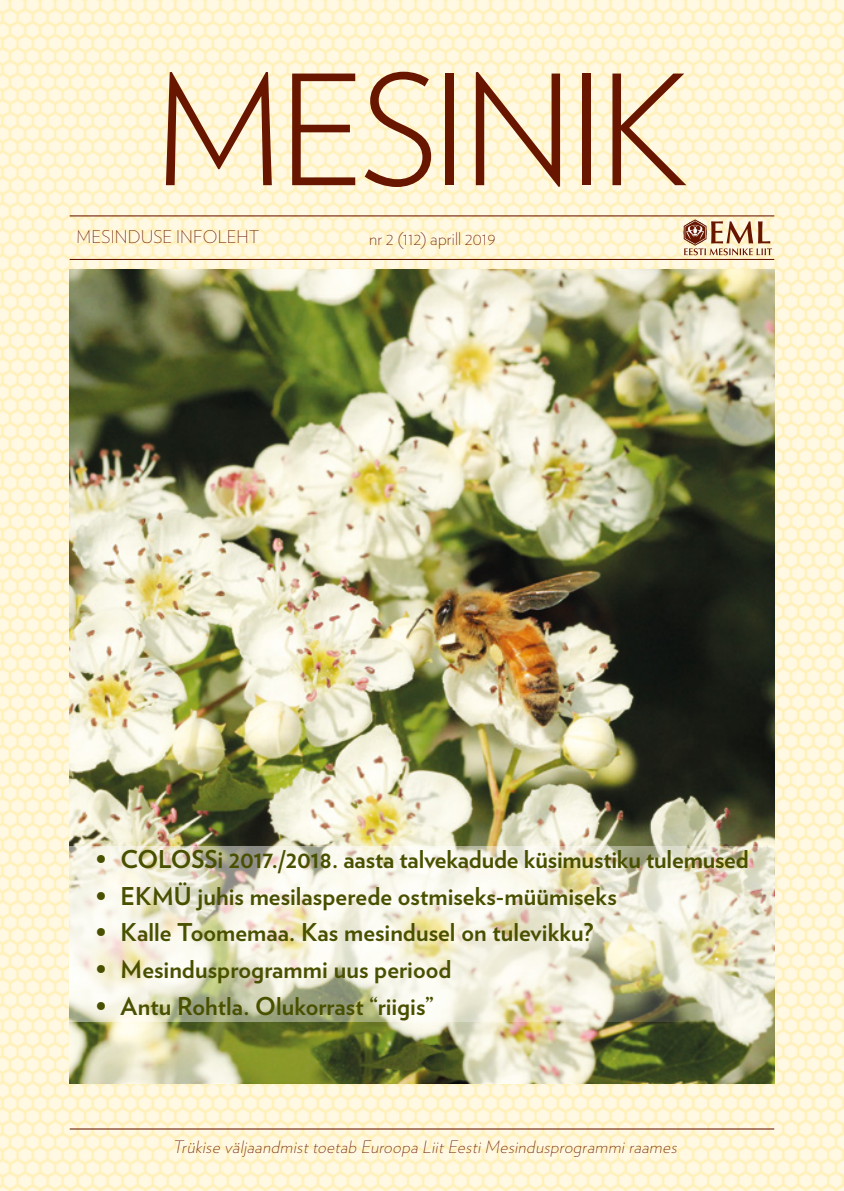
<style>
.page{position:relative;width:844px;height:1191px;background:#fff}
.page>*{position:absolute;margin:0;border:0;box-sizing:border-box;transform-origin:0 0}
.t1{font:300 152.25px "Verlag";letter-spacing:-.035em;color:#681600}
.t2{font:700 24.5px "Verlag";color:#495000}
.t3{font:200 17.5px "Verlag";letter-spacing:.01em;color:#681600}
.t4{font:italic 200 16.97px "Verlag";color:#681600}
</style>
<div class="page">
<img style="left:0;top:0;width:843px;height:1191px">
<img style="left:69px;top:269px;width:705px;height:814px">
<svg style="left:69px;top:846px;width:705px;height:176px"></svg>
<hr style="left:70px;top:1128px;width:703px;height:1px;background:#681600">
<hr style="left:70px;top:259px;width:703px;height:1px;background:#681600">
<hr style="left:70px;top:215px;width:703px;height:1px;background:#681600">
<svg style="left:676px;top:219px;width:95px;height:36px;background:#d2b498"></svg>
<h1 class="t1" style="left:154px;top:19px;width:536px">MESINIK</h1>
<p class="t3" style="left:77px;top:224px;width:184px">MESINDUSE INFOLEHT</p>
<p class="t3" style="left:349px;top:224px;width:154px">nr 7 (87), veebruar 2015</p>
<p class="t3" style="left:369px;top:226px;width:128px">nr 2 (112) aprill 2019</p>
<p class="t2" style="left:96px;top:840px;width:654px">• COLOSSi 2017./2018. aasta talvekadude küsimustiku tulemused</p>
<p class="t2" style="left:96px;top:876px;width:522px">• EKMÜ juhis mesilasperede ostmiseks-müümiseks</p>
<p class="t2" style="left:96px;top:913px;width:499px">• Kalle Toomemaa. Kas mesindusel on tulevikku?</p>
<p class="t2" style="left:96px;top:950px;width:357px">• Mesindusprogrammi uus periood</p>
<p class="t2" style="left:96px;top:987px;width:339px">• Antu Rohtla. Olukorrast “riigis”</p>
<p class="t4" style="left:172px;top:1135px;width:510px">Trükise väljaandmisttoetab Euroopa LiitEestiMesindusprogrammiraames</p>
</div>
